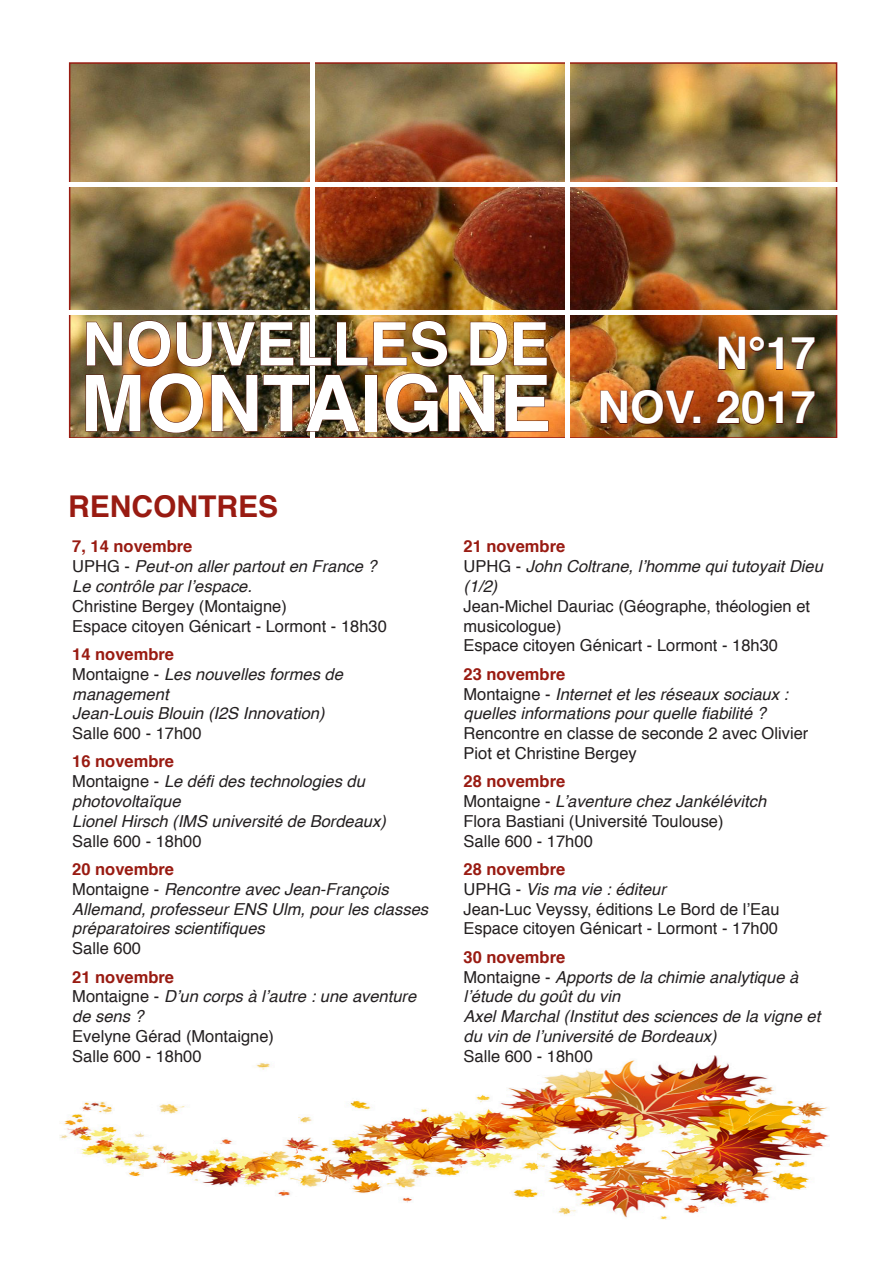
<style>
.page{position:relative;width:893px;height:1263px;background:#fff}
.page>*{position:absolute;margin:0;border:0;box-sizing:border-box;transform-origin:0 0}
.t1{font:700 78px "Helvetica";color:#fff}
.t2{font:700 60px "Helvetica";color:#fff}
.t3{font:700 45px "Helvetica";color:#fff}
.corps{font:700 30px "Helvetica";color:#991b12}
.corps-2{font:italic 16.5px/19.8px "Helvetica";color:#231f20}
.corps-3{font:16.5px/19.8px "Helvetica";color:#231f20}
.corps-4{font:700 16.5px "Helvetica";color:#991b12}
.s1{font-style:normal}
.s2{font-style:italic}
</style>
<div class="page">
<img style="left:72px;top:65px;width:762px;height:371px">
<div style="left:69px;top:62px;width:768px;height:377px;border:2px solid #991b12"></div>
<div style="left:310px;top:0;width:5px;height:1263px;background:#fff"></div>
<hr style="left:566px;top:0;width:4px;height:1263px;background:#fff">
<hr style="left:0;top:183px;width:893px;height:4px;background:#fff">
<div style="left:0;top:310px;width:893px;height:5px;background:#fff"></div>
<div style="left:0;top:438px;width:893px;height:17px;background:#fff"></div>
<svg style="left:718px;top:336px;width:66px;height:34px;background:#7e4d1c"></svg>
<svg style="left:791px;top:337px;width:24px;height:33px"></svg>
<img style="left:600px;top:389px;width:100px;height:36px">
<svg style="left:716px;top:391px;width:68px;height:34px;background:#834e12"></svg>
<svg style="left:791px;top:391px;width:24px;height:33px"></svg>
<img style="left:85px;top:320px;width:464px;height:113px">
<img style="left:60px;top:1055px;width:769px;height:164px">
<p class="t2" style="left:82px;top:296px;width:468px">NOUVELLES DE</p>
<p class="t1" style="left:80px;top:341px;width:472px">MONTAIGNE</p>
<p class="t3" style="left:715px;top:317px;width:102px">N°17</p>
<p class="t3" style="left:597px;top:371px;width:220px">NOV. 2017</p>
<p class="corps" style="left:68px;top:482px;width:212px">RENCONTRES</p>
<p class="corps-4" style="left:72px;top:533px;width:122px">7, 14 novembre</p>
<p class="corps-2" style="left:72px;top:557px;width:306px"><span class="s1">UPHG -</span> Peut-on aller partout en France ?<br>Le contrôle par l’espace.</p>
<p class="corps-3" style="left:72px;top:597px;width:216px">Christine Bergey (Montaigne)</p>
<p class="corps-3" style="left:72px;top:616px;width:316px">Espace citoyen Génicart - Lormont - 18h30</p>
<p class="corps-4" style="left:72px;top:641px;width:103px">14 novembre</p>
<p class="corps-2" style="left:72px;top:664px;width:272px"><span class="s1">Montaigne -</span> Les nouvelles formes de management</p>
<p class="corps-2" style="left:72px;top:704px;width:254px">Jean-Louis Blouin (I2S Innovation)</p>
<p class="corps-3" style="left:72px;top:724px;width:131px">Salle 600 - 17h00</p>
<p class="corps-4" style="left:72px;top:748px;width:103px">16 novembre</p>
<p class="corps-2" style="left:72px;top:772px;width:294px"><span class="s1">Montaigne -</span> Le défi des technologies du photovoltaïque</p>
<p class="corps-2" style="left:72px;top:811px;width:315px">Lionel Hirsch (IMS université de Bordeaux)</p>
<p class="corps-3" style="left:72px;top:831px;width:131px">Salle 600 - 18h00</p>
<p class="corps-4" style="left:72px;top:856px;width:103px">20 novembre</p>
<p class="corps-2" style="left:72px;top:879px;width:357px"><span class="s1">Montaigne -</span> Rencontre avec Jean-François<br>Allemand, professeur ENS Ulm, pour les classes préparatoires scientifiques</p>
<p class="corps-3" style="left:72px;top:939px;width:70px">Salle 600</p>
<p class="corps-4" style="left:72px;top:963px;width:103px">21 novembre</p>
<p class="corps-2" style="left:72px;top:987px;width:345px"><span class="s1">Montaigne -</span> D’un corps à l’autre : une aventure de sens ?</p>
<p class="corps-3" style="left:72px;top:1027px;width:203px">Evelyne Gérad (Montaigne)</p>
<p class="corps-3" style="left:72px;top:1046px;width:131px">Salle 600 - 18h00</p>
<p class="corps-4" style="left:463px;top:533px;width:103px">21 novembre</p>
<p class="corps-3" style="left:463px;top:557px;width:361px">UPHG - <span class="s2">John Coltrane, l’homme qui tutoyait Dieu (1/2)<br></span>Jean-Michel Dauriac (Géographe, théologien et musicologue)</p>
<p class="corps-3" style="left:463px;top:636px;width:316px">Espace citoyen Génicart - Lormont - 18h30</p>
<p class="corps-4" style="left:463px;top:661px;width:103px">23 novembre</p>
<p class="corps-2" style="left:463px;top:684px;width:326px"><span class="s1">Montaigne -</span> Internet et les réseaux sociaux : quelles informations pour quelle fiabilité ?</p>
<p class="corps-3" style="left:463px;top:724px;width:346px">Rencontre en classe de seconde 2 avec Olivier<br>Piot et Christine Bergey</p>
<p class="corps-4" style="left:463px;top:768px;width:103px">28 novembre</p>
<p class="corps-2" style="left:463px;top:792px;width:304px"><span class="s1">Montaigne -</span> L’aventure chez Jankélévitch</p>
<p class="corps-3" style="left:463px;top:812px;width:262px">Flora Bastiani (Université Toulouse)</p>
<p class="corps-3" style="left:463px;top:831px;width:131px">Salle 600 - 17h00</p>
<p class="corps-4" style="left:463px;top:856px;width:103px">28 novembre</p>
<p class="corps-2" style="left:463px;top:879px;width:204px"><span class="s1">UPHG -</span> Vis ma vie : éditeur</p>
<p class="corps-3" style="left:463px;top:899px;width:318px">Jean-Luc Veyssy, éditions Le Bord de l’Eau</p>
<p class="corps-3" style="left:463px;top:919px;width:316px">Espace citoyen Génicart - Lormont - 17h00</p>
<p class="corps-4" style="left:463px;top:943px;width:103px">30 novembre</p>
<p class="corps-2" style="left:463px;top:967px;width:336px"><span class="s1">Montaigne -</span> Apports de la chimie analytique à l’étude du goût du vin</p>
<p class="corps-2" style="left:463px;top:1007px;width:358px">Axel Marchal (Institut des sciences de la vigne et du vin de l’université de Bordeaux)</p>
<p class="corps-3" style="left:463px;top:1046px;width:131px">Salle 600 - 18h00</p>
</div>
